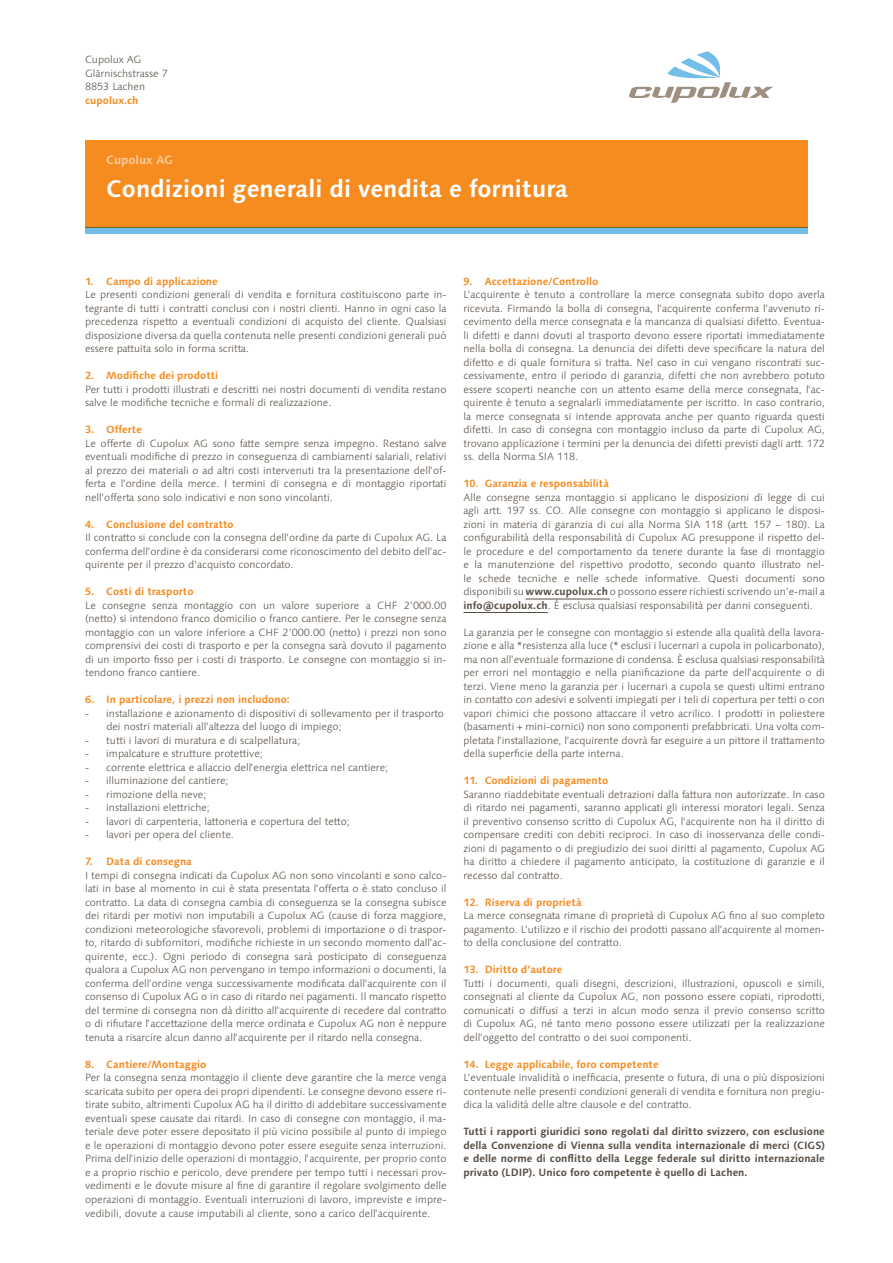
<style>
.page{position:relative;width:893px;height:1263px;background:#fff}
.page>*{position:absolute;margin:0;border:0;box-sizing:border-box;transform-origin:0 0}
.t1{font:700 24px "Linotype Syntax";color:#fff}
.t2{font:700 12px "Linotype Syntax";color:#fccc9c}
.t3{font:300 10.5px/13.5px "Linotype Syntax";color:#574e45;text-align:justify}
.t4{font:700 10.5px "Linotype Syntax";color:#f68b1f}
.t5{font:700 10.5px/13.5px "Linotype Syntax";color:#574e45;text-align:justify}
.s1{font-weight:700}
</style>
<div class="page">
<svg style="left:629px;top:51px;width:144px;height:52px"></svg>
<div style="left:85px;top:140px;width:723px;height:87px;background:#f68b1f"></div>
<div style="left:85px;top:227px;width:723px;height:7px;background:#73bde9"></div>
<hr style="left:526px;top:599px;width:84px;height:1px;background:#574e45">
<hr style="left:463px;top:612px;width:85px;height:1px;background:#574e45">
<p class="t3" style="left:85px;top:53px;width:84px;text-align:left">Cupolux AG<br>Glärnischstrasse 7<br>8853 Lachen</p>
<p class="t4" style="left:85px;top:93px;width:55px">cupolux.ch</p>
<p class="t2" style="left:106px;top:153px;width:68px">Cupolux AG</p>
<h1 class="t1" style="left:106px;top:174px;width:463px">Condizioni generali di vendita e fornitura</h1>
<p class="t4" style="left:85px;top:274px;width:134px">1. Campo di applicazione</p>
<p class="t3" style="left:85px;top:288px;width:363px">Le presenti condizioni generali di vendita e fornitura costituiscono parte in&shy;tegrante di tutti i contratti conclusi con i nostri clienti. Hanno in ogni caso la precedenza rispetto a eventuali condizioni di acquisto del cliente. Qualsiasi disposizione diversa da quella contenuta nelle presenti condizioni generali può essere pattuita solo in forma scritta.</p>
<p class="t4" style="left:85px;top:369px;width:135px">2. Modifiche dei prodotti</p>
<p class="t3" style="left:85px;top:382px;width:363px">Per tutti i prodotti illustrati e descritti nei nostri documenti di vendita restano salve le modifiche tecniche e formali di realizzazione.</p>
<p class="t4" style="left:85px;top:423px;width:58px">3. Offerte</p>
<p class="t3" style="left:85px;top:436px;width:363px">Le offerte di Cupolux AG sono fatte sempre senza impegno. Restano salve eventuali modifiche di prezzo in conseguenza di cambiamenti salariali, relativi al prezzo dei materiali o ad altri costi intervenuti tra la presentazione dell’of&shy;ferta e l’ordine della merce. I termini di consegna e di montaggio riportati nell’offerta sono solo indicativi e non sono vincolanti.</p>
<p class="t4" style="left:85px;top:518px;width:150px">4. Conclusione del contratto</p>
<p class="t3" style="left:85px;top:531px;width:363px">Il contratto si conclude con la consegna dell’ordine da parte di Cupolux AG. La conferma dell’ordine è da considerarsi come riconoscimento del debito dell’ac&shy;quirente per il prezzo d’acquisto concordato.</p>
<p class="t4" style="left:85px;top:585px;width:110px">5. Costi di trasporto</p>
<p class="t3" style="left:85px;top:598px;width:363px">Le consegne senza montaggio con un valore superiore a CHF 2’000.00 (netto) si intendono franco domicilio o franco cantiere. Per le consegne senza montaggio con un valore inferiore a CHF 2’000.00 (netto) i prezzi non sono comprensivi dei costi di trasporto e per la consegna sarà dovuto il pagamento di un importo fisso per i costi di trasporto. Le consegne con montaggio si in&shy;tendono franco cantiere.</p>
<p class="t4" style="left:85px;top:693px;width:206px">6. In particolare, i prezzi non includono:</p>
<p class="t3" style="left:106px;top:706px;width:339px;text-indent:-21px">- installazione e azionamento di dispositivi di sollevamento per il trasporto dei nostri materiali all’altezza del luogo di impiego;</p>
<p class="t3" style="left:85px;top:733px;width:217px">- tutti i lavori di muratura e di scalpellatura;</p>
<p class="t3" style="left:85px;top:747px;width:179px">- impalcature e strutture protettive;</p>
<p class="t3" style="left:85px;top:760px;width:305px">- corrente elettrica e allaccio dell’energia elettrica nel cantiere;</p>
<p class="t3" style="left:85px;top:774px;width:145px">- illuminazione del cantiere;</p>
<p class="t3" style="left:85px;top:787px;width:123px">- rimozione della neve;</p>
<p class="t3" style="left:85px;top:801px;width:126px">- installazioni elettriche;</p>
<p class="t3" style="left:85px;top:814px;width:266px">- lavori di carpenteria, lattoneria e copertura del tetto;</p>
<p class="t3" style="left:85px;top:828px;width:150px">- lavori per opera del cliente.</p>
<p class="t4" style="left:85px;top:855px;width:108px">7. Data di consegna</p>
<p class="t3" style="left:85px;top:868px;width:363px">I tempi di consegna indicati da Cupolux AG non sono vincolanti e sono calco&shy;lati in base al momento in cui è stata presentata l’offerta o è stato concluso il contratto. La data di consegna cambia di conseguenza se la consegna subisce dei ritardi per motivi non imputabili a Cupolux AG (cause di forza maggiore, condizioni meteorologiche sfavorevoli, problemi di importazione o di traspor&shy;to, ritardo di subfornitori, modifiche richieste in un secondo momento dall’ac&shy;quirente, ecc.). Ogni periodo di consegna sarà posticipato di conseguenza qualora a Cupolux AG non pervengano in tempo informazioni o documenti, la conferma dell’ordine venga successivamente modificata dall’acquirente con il consenso di Cupolux AG o in caso di ritardo nei pagamenti. Il mancato rispetto del termine di consegna non dà diritto all’acquirente di recedere dal contratto o di rifiutare l’accettazione della merce ordinata e Cupolux AG non è neppure tenuta a risarcire alcun danno all’acquirente per il ritardo nella consegna.</p>
<p class="t4" style="left:85px;top:1058px;width:123px">8. Cantiere/Montaggio</p>
<p class="t3" style="left:85px;top:1071px;width:363px">Per la consegna senza montaggio il cliente deve garantire che la merce venga scaricata subito per opera dei propri dipendenti. Le consegne devono essere ri&shy;tirate subito, altrimenti Cupolux AG ha il diritto di addebitare successivamente eventuali spese causate dai ritardi. In caso di consegne con montaggio, il ma&shy;teriale deve poter essere depositato il più vicino possibile al punto di impiego e le operazioni di montaggio devono poter essere eseguite senza interruzioni.<br>Prima dell’inizio delle operazioni di montaggio, l’acquirente, per proprio conto e a proprio rischio e pericolo, deve prendere per tempo tutti i necessari prov&shy;vedimenti e le dovute misure al fine di garantire il regolare svolgimento delle operazioni di montaggio. Eventuali interruzioni di lavoro, impreviste e impre&shy;vedibili, dovute a cause imputabili al cliente, sono a carico dell’acquirente.</p>
<p class="t4" style="left:463px;top:274px;width:136px">9. Accettazione/Controllo</p>
<p class="t3" style="left:463px;top:288px;width:363px">L’acquirente è tenuto a controllare la merce consegnata subito dopo averla ricevuta. Firmando la bolla di consegna, l’acquirente conferma l’avvenuto ri&shy;cevimento della merce consegnata e la mancanza di qualsiasi difetto. Eventua&shy;li difetti e danni dovuti al trasporto devono essere riportati immediatamente nella bolla di consegna. La denuncia dei difetti deve specificare la natura del difetto e di quale fornitura si tratta. Nel caso in cui vengano riscontrati suc&shy;cessivamente, entro il periodo di garanzia, difetti che non avrebbero potuto essere scoperti neanche con un attento esame della merce consegnata, l’ac&shy;quirente è tenuto a segnalarli immediatamente per iscritto. In caso contrario, la merce consegnata si intende approvata anche per quanto riguarda questi difetti. In caso di consegna con montaggio incluso da parte di Cupolux AG, trovano applicazione i termini per la denuncia dei difetti previsti dagli artt. 172 ss. della Norma SIA 118.</p>
<p class="t4" style="left:463px;top:477px;width:147px">10. Garanzia e responsabilità</p>
<p class="t3" style="left:463px;top:490px;width:363px">Alle consegne senza montaggio si applicano le disposizioni di legge di cui agli artt. 197 ss. CO. Alle consegne con montaggio si applicano le disposi&shy;zioni in materia di garanzia di cui alla Norma SIA 118 (artt. 157 – 180). La configurabilità della responsabilità di Cupolux AG presuppone il rispetto del&shy;le procedure e del comportamento da tenere durante la fase di montaggio e la manutenzione del rispettivo prodotto, secondo quanto illustrato nel&shy;le schede tecniche e nelle schede informative. Questi documenti sono disponibili su <span class="s1">www.cupolux.ch</span> o possono essere richiesti scrivendo un’e-mail a <span class="s1">info@cupolux.ch</span>. È esclusa qualsiasi responsabilità per danni conseguenti.</p>
<p class="t3" style="left:463px;top:625px;width:363px">La garanzia per le consegne con montaggio si estende alla qualità della lavora&shy;zione e alla *resistenza alla luce (* esclusi i lucernari a cupola in policarbonato), ma non all’eventuale formazione di condensa. È esclusa qualsiasi responsabilità per errori nel montaggio e nella pianificazione da parte dell’acquirente o di terzi. Viene meno la garanzia per i lucernari a cupola se questi ultimi entrano in contatto con adesivi e solventi impiegati per i teli di copertura per tetti o con vapori chimici che possono attaccare il vetro acrilico. I prodotti in poliestere (basamenti + mini-cornici) non sono componenti prefabbricati. Una volta com&shy;pletata l’installazione, l’acquirente dovrà far eseguire a un pittore il trattamento della superficie della parte interna.</p>
<p class="t4" style="left:463px;top:774px;width:146px">11. Condizioni di pagamento</p>
<p class="t3" style="left:463px;top:787px;width:363px">Saranno riaddebitate eventuali detrazioni dalla fattura non autorizzate. In caso di ritardo nei pagamenti, saranno applicati gli interessi moratori legali. Senza il preventivo consenso scritto di Cupolux AG, l’acquirente non ha il diritto di compensare crediti con debiti reciproci. In caso di inosservanza delle condi&shy;zioni di pagamento o di pregiudizio dei suoi diritti al pagamento, Cupolux AG ha diritto a chiedere il pagamento anticipato, la costituzione di garanzie e il recesso dal contratto.</p>
<p class="t4" style="left:463px;top:896px;width:120px">12. Riserva di proprietà</p>
<p class="t3" style="left:463px;top:909px;width:363px">La merce consegnata rimane di proprietà di Cupolux AG fino al suo completo pagamento. L’utilizzo e il rischio dei prodotti passano all’acquirente al momen&shy;to della conclusione del contratto.</p>
<p class="t4" style="left:463px;top:963px;width:100px">13. Diritto d’autore</p>
<p class="t3" style="left:463px;top:977px;width:363px">Tutti i documenti, quali disegni, descrizioni, illustrazioni, opuscoli e simili, consegnati al cliente da Cupolux AG, non possono essere copiati, riprodotti, comunicati o diffusi a terzi in alcun modo senza il previo consenso scritto di Cupolux AG, né tanto meno possono essere utilizzati per la realizzazione dell’oggetto del contratto o dei suoi componenti.</p>
<p class="t4" style="left:463px;top:1058px;width:197px">14. Legge applicabile, foro competente</p>
<p class="t3" style="left:463px;top:1071px;width:363px">L’eventuale invalidità o inefficacia, presente o futura, di una o più disposizioni contenute nelle presenti condizioni generali di vendita e fornitura non pregiu&shy;dica la validità delle altre clausole e del contratto.</p>
<p class="t5" style="left:463px;top:1125px;width:363px">Tutti i rapporti giuridici sono regolati dal diritto svizzero, con esclusione della Convenzione di Vienna sulla vendita internazionale di merci (CIGS) e delle norme di conflitto della Legge federale sul diritto internazionale privato (LDIP). Unico foro competente è quello di Lachen.</p>
</div>
